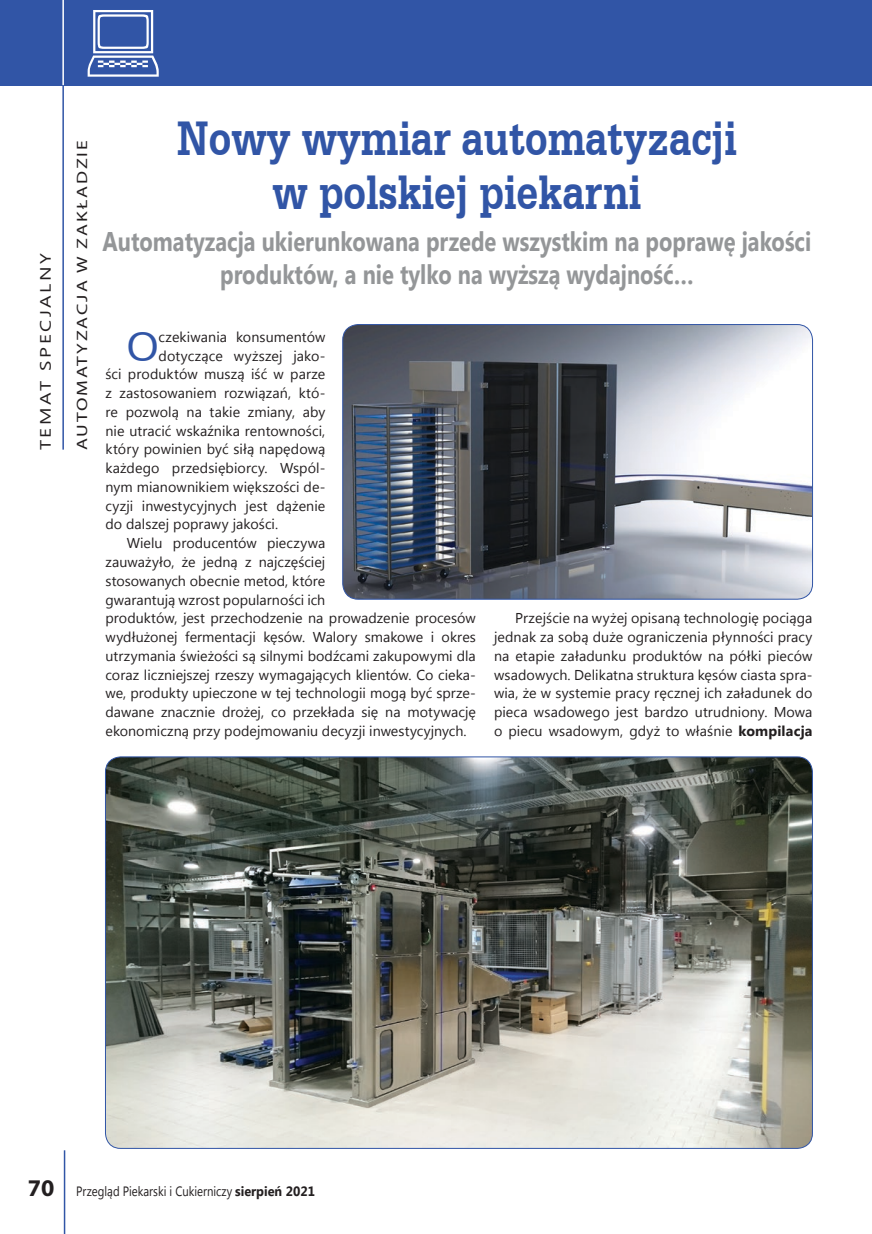
<style>
.page{position:relative;width:872px;height:1234px;background:#fff}
.page>*{position:absolute;margin:0;border:0;box-sizing:border-box;transform-origin:0 0}
.t1{font:700 51px/54px "Serifa BT";color:#3155a6;text-align:center;scale:.8 1}
.t2{font:43.05px "Serifa BT";color:#3155a6}
.t3{font:700 27px/33px "Segoe UI";color:#949698;text-align:center;scale:.81 1}
.t4{font:15px "Myriad Pro";letter-spacing:.1em;color:#231f20;scale:1.3 1}
.t5{font:15px "Segoe UI";letter-spacing:.13em;color:#231f20;scale:1.3 1}
.t6{font:14.25px/18.8px "Segoe UI";letter-spacing:.005em;color:#231f20;text-align:justify}
.t7{font:13.5px "Segoe UI";color:#231f20;scale:.84 1}
.s1{font-weight:700}
.s2{font-family:"Myriad Pro";font-weight:700;font-size:24px}
</style>
<div class="page">
<div style="left:0;top:0;width:872px;height:85px;background:#3155a6"></div>
<hr style="left:64px;top:1149px;width:1px;height:84px;background:#3155a6">
<hr style="left:62px;top:0;width:2px;height:449px;background:#3155a6">
<hr style="left:62px;top:0;width:2px;height:85px;background:#fff">
<img style="left:105px;top:756px;width:707px;height:392px">
<img style="left:343px;top:324px;width:469px;height:275px">
<div style="left:342px;top:324px;width:471px;height:275px;border:1px solid #3155a6;border-radius:16px"></div>
<p class="t5" style="left:35px;top:450px;width:153px;rotate:-90deg">TEMAT SPECJALNY</p>
<p class="t4" style="left:73px;top:450px;width:240px;rotate:-90deg">AUTOMATYZACJA W ZAKŁADZIE</p>
<h1 class="t1" style="left:177px;top:110px;width:701px">Nowy wymiar automatyzacji w polskiej piekarni</h1>
<h3 class="t3" style="left:102px;top:223px;width:876px">Automatyzacja ukierunkowana przede wszystkim na poprawę jakości produktów, a nie tylko na wyższą wydajność…</h3>
<h2 class="t2" style="left:127px;top:320px;width:33px">O</h2>
<p class="t6" style="left:159px;top:326px;width:168px">czekiwania konsumentów</p>
<p class="t6" style="left:159px;top:345px;width:168px">dotyczące wyższej jako-</p>
<p class="t6" style="left:105px;top:364px;width:221px">ści produktów muszą iść w parze</p>
<p class="t6" style="left:105px;top:383px;width:221px">z zastosowaniem rozwiązań, któ-</p>
<p class="t6" style="left:105px;top:402px;width:221px">re pozwolą na takie zmiany, aby</p>
<p class="t6" style="left:105px;top:420px;width:221px">nie utracić wskaźnika rentowności,</p>
<p class="t6" style="left:105px;top:439px;width:221px">który powinien być siłą napędową</p>
<p class="t6" style="left:105px;top:458px;width:221px">każdego przedsiębiorcy. Wspól-</p>
<p class="t6" style="left:105px;top:477px;width:221px">nym mianownikiem większości de-</p>
<p class="t6" style="left:105px;top:495px;width:221px">cyzji inwestycyjnych jest dążenie</p>
<p class="t6" style="left:105px;top:514px;width:174px">do dalszej poprawy jakości.</p>
<p class="t6" style="left:127px;top:533px;width:200px">Wielu producentów pieczywa</p>
<p class="t6" style="left:105px;top:552px;width:221px">zauważyło, że jedną z najczęściej</p>
<p class="t6" style="left:105px;top:570px;width:221px">stosowanych obecnie metod, które</p>
<p class="t6" style="left:105px;top:589px;width:221px">gwarantują wzrost popularności ich</p>
<p class="t6" style="left:105px;top:608px;width:372px">produktów, jest przechodzenie na prowadzenie procesów</p>
<p class="t6" style="left:105px;top:627px;width:372px">wydłużonej fermentacji kęsów. Walory smakowe i okres</p>
<p class="t6" style="left:105px;top:645px;width:372px">utrzymania świeżości są silnymi bodźcami zakupowymi dla</p>
<p class="t6" style="left:105px;top:664px;width:372px">coraz liczniejszej rzeszy wymagających klientów. Co cieka-</p>
<p class="t6" style="left:105px;top:683px;width:372px">we, produkty upieczone w tej technologii mogą być sprze-</p>
<p class="t6" style="left:105px;top:702px;width:372px">dawane znacznie drożej, co przekłada się na motywację</p>
<p class="t6" style="left:105px;top:720px;width:363px">ekonomiczną przy podejmowaniu decyzji inwestycyjnych.</p>
<p class="t6" style="left:494px;top:608px;width:320px;text-indent:21px">Przejście na wyżej opisaną technologię pociąga jednak za sobą duże ograniczenia płynności pracy na etapie załadunku produktów na półki pieców wsadowych. Delikatna struktura kęsów ciasta spra&shy;wia, że w systemie pracy ręcznej ich załadunek do pieca wsadowego jest bardzo utrudniony. Mowa o piecu wsadowym, gdyż to właśnie <span class="s1">kompilacja</span></p>
<p class="t7" style="left:28px;top:1181px;width:343px"><span class="s2">70</span> Przegląd Piekarski i Cukierniczy <span class="s1">sierpień 2021</span></p>
</div>
